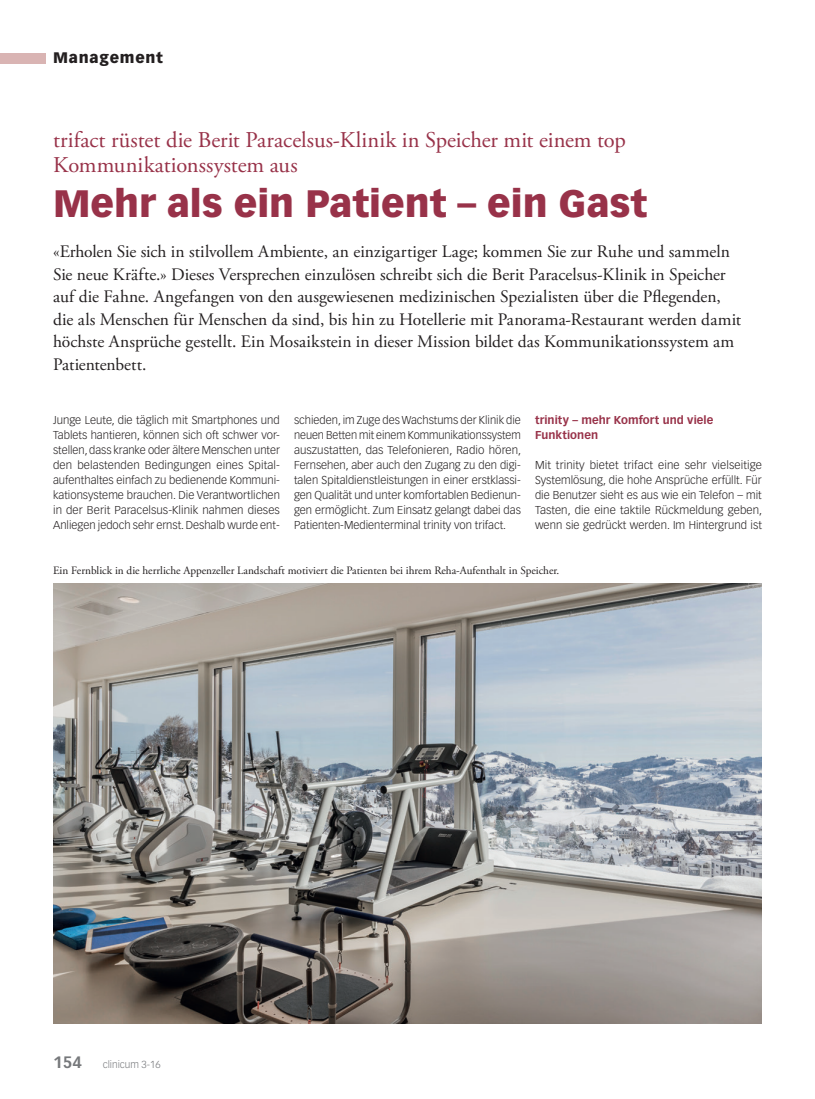
<style>
.page{position:relative;width:815px;height:1099px;background:#fff}
.page>*{position:absolute;margin:0;border:0;box-sizing:border-box;transform-origin:0 0}
.t1{font:900 37.5px "Vectora LT Std";color:#983249}
.t2{font:22.5px/25px "Adobe Garamond Pro";color:#983249}
.t3{font:17.5px/22.5px "Adobe Garamond Pro";color:#231f20}
.t4{font:900 15px "Vectora LT Std";letter-spacing:.05em;color:#231f20}
.t5{font:300 11.25px/15px "Vectora LT Std";color:#231f20;text-align:justify}
.t6{font:11.25px "Adobe Garamond Pro";color:#231f20}
.t7{font:700 11.25px/15px "Vectora LT Std";letter-spacing:.005em;color:#983249}
.t8{font:300 10px "Vectora LT Std";color:#76787b}
.s1{font-weight:700;font-size:16.25px}
</style>
<div class="page">
<div style="left:0;top:53px;width:45px;height:10px;background:#d9b4b3"></div>
<img style="left:53px;top:583px;width:709px;height:440px">
<h3 class="t4" style="left:53px;top:49px;width:111px">Management</h3>
<h2 class="t2" style="left:53px;top:128px;width:574px">trifact rüstet die Berit Paracelsus-Klinik in Speicher mit einem top<br>Kommunikationssystem aus</h2>
<h1 class="t1" style="left:53px;top:180px;width:595px">Mehr als ein Patient – ein Gast</h1>
<p class="t3" style="left:53px;top:241px;width:690px">«Erholen Sie sich in stilvollem Ambiente, an einzigartiger Lage; kommen Sie zur Ruhe und sammeln Sie neue Kräfte.» Dieses Versprechen einzulösen schreibt sich die Berit Paracelsus-Klinik in Speicher auf die Fahne. Angefangen von den ausgewiesenen medizinischen Spezialisten über die Pflegenden, die als Menschen für Menschen da sind, bis hin zu Hotellerie mit Panorama-Restaurant werden damit höchste Ansprüche gestellt. Ein Mosaikstein in dieser Mission bildet das Kommunikationssystem am Patientenbett.</p>
<p class="t5" style="left:53px;top:413px;width:228px">Junge Leute, die täglich mit Smartphones und Tablets hantieren, können sich oft schwer vor&shy;stellen, dass kranke oder ältere Menschen unter den belastenden Bedingungen eines Spital&shy;aufenthaltes einfach zu bedienende Kommuni&shy;kationsysteme brauchen. Die Verantwortlichen in der Berit Paracelsus-Klinik nahmen dieses Anliegen jedoch sehr ernst. Deshalb wurde ent-</p>
<p class="t5" style="left:294px;top:413px;width:229px">schieden, im Zuge des Wachstums der Klinik die neuen Betten mit einem Kommunikationssystem auszustatten, das Telefonieren, Radio hören, Fernsehen, aber auch den Zugang zu den digi&shy;talen Spitaldienstleistungen in einer erstklassi&shy;gen Qualität und unter komfortablen Bedienun&shy;gen ermöglicht. Zum Einsatz gelangt dabei das Patienten-Medienterminal trinity von trifact.</p>
<p class="t7" style="left:535px;top:413px;width:180px">trinity – mehr Komfort und viele<br>Funktionen</p>
<p class="t5" style="left:535px;top:458px;width:229px">Mit trinity bietet trifact eine sehr vielseitige Systemlösung, die hohe Ansprüche erfüllt. Für die Benutzer sieht es aus wie ein Telefon – mit Tasten, die eine taktile Rückmeldung geben, wenn sie gedrückt werden. Im Hintergrund ist</p>
<p class="t6" style="left:53px;top:564px;width:508px">Ein Fernblick in die herrliche Appenzeller Landschaft motiviert die Patienten bei ihrem Reha-Aufenthalt in Speicher.</p>
<p class="t8" style="left:53px;top:1058px;width:109px"><span class="s1">154</span> clinicum 3-16</p>
</div>
